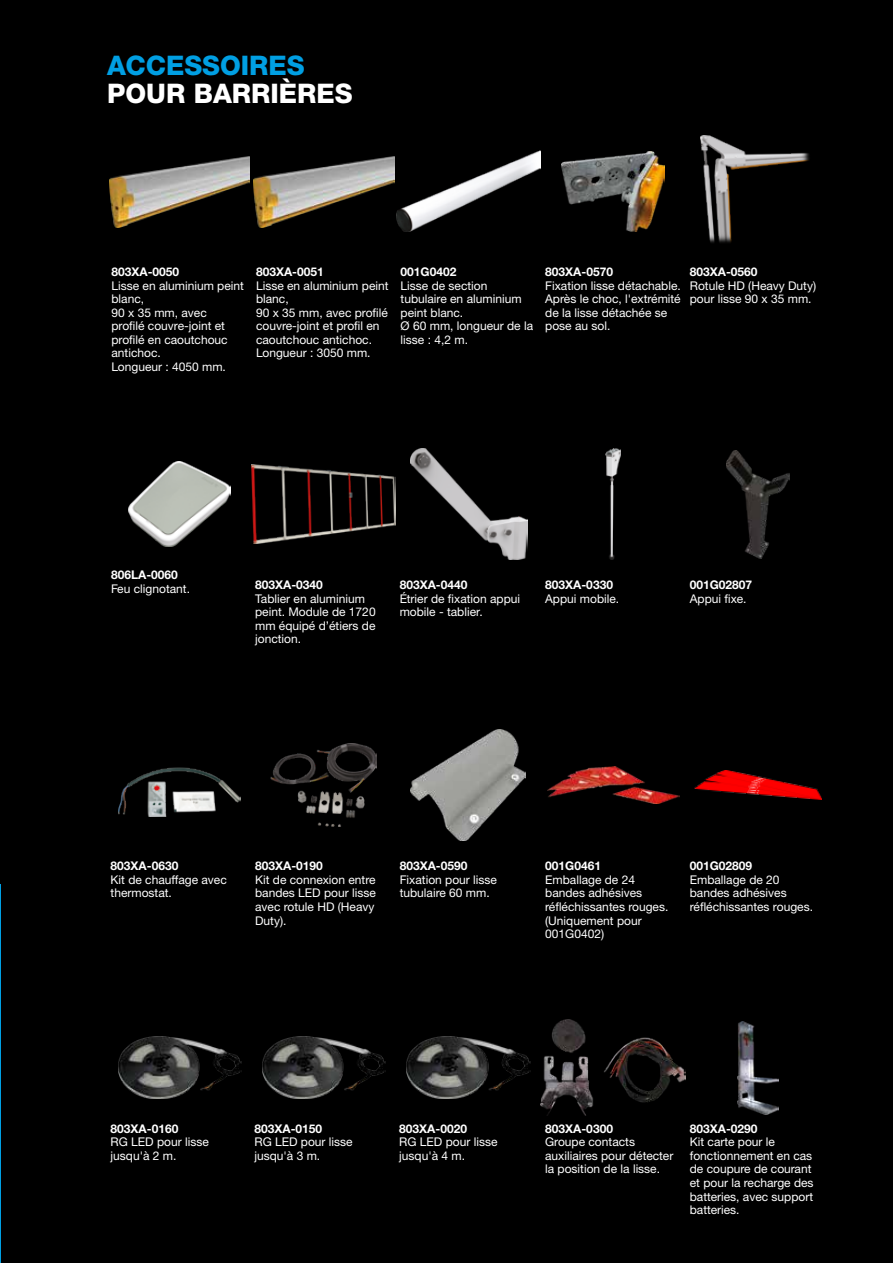
<style>
.page{position:relative;width:893px;height:1263px;background:#000}
.page>*{position:absolute;margin:0;border:0;box-sizing:border-box;transform-origin:0 0}
.t1{font:800 27px "Helvetica Neue LTW1 G";color:#fff}
.t2{font:800 27px "Helvetica Neue LTW1 G";color:#009fe3}
.t3{font:12px/13.5px "Helvetica Neue LTW1 G";color:#fff}
.t4{font:700 12px "Helvetica Neue LTW1 G";color:#fff}
</style>
<div class="page">
<img style="left:109px;top:156px;width:141px;height:72px">
<img style="left:562px;top:151px;width:102px;height:80px">
<img style="left:606px;top:449px;width:15px;height:111px">
<img style="left:254px;top:156px;width:140px;height:72px">
<img style="left:700px;top:136px;width:109px;height:107px">
<img style="left:410px;top:730px;width:115px;height:111px">
<img style="left:396px;top:150px;width:145px;height:82px">
<img style="left:251px;top:465px;width:144px;height:78px">
<img style="left:547px;top:767px;width:132px;height:37px">
<img style="left:695px;top:771px;width:126px;height:28px">
<img style="left:270px;top:743px;width:106px;height:84px">
<img style="left:129px;top:461px;width:102px;height:86px">
<img style="left:119px;top:767px;width:121px;height:50px">
<img style="left:726px;top:450px;width:63px;height:108px">
<img style="left:118px;top:1037px;width:124px;height:61px">
<img style="left:262px;top:1037px;width:123px;height:61px">
<img style="left:407px;top:1037px;width:123px;height:61px">
<img style="left:410px;top:449px;width:117px;height:111px">
<img style="left:541px;top:1019px;width:144px;height:97px">
<img style="left:737px;top:1021px;width:41px;height:93px">
<h1 class="t2" style="left:107px;top:49px;width:199px">ACCESSOIRES</h1>
<h1 class="t1" style="left:107px;top:78px;width:247px">POUR BARRIÈRES</h1>
<p class="t4" style="left:111px;top:265px;width:69px">803XA-0050</p>
<p class="t3" style="left:111px;top:279px;width:134px">Lisse en aluminium peint blanc,<br>90 x 35 mm, avec<br>profilé couvre-joint et profilé en caoutchouc antichoc.<br>Longueur : 4050 mm.</p>
<p class="t4" style="left:256px;top:265px;width:69px">803XA-0051</p>
<p class="t3" style="left:256px;top:279px;width:134px">Lisse en aluminium peint blanc,<br>90 x 35 mm, avec profilé couvre-joint et profil en caoutchouc antichoc.<br>Longueur : 3050 mm.</p>
<p class="t4" style="left:401px;top:265px;width:57px">001G0402</p>
<p class="t3" style="left:401px;top:279px;width:134px">Lisse de section tubulaire en aluminium peint blanc.<br>Ø 60 mm, longueur de la lisse : 4,2 m.</p>
<p class="t4" style="left:545px;top:265px;width:69px">803XA-0570</p>
<p class="t3" style="left:545px;top:279px;width:137px">Fixation lisse détachable.<br>Après le choc, l'extrémité de la lisse détachée se pose au sol.</p>
<p class="t4" style="left:690px;top:265px;width:69px">803XA-0560</p>
<p class="t3" style="left:690px;top:279px;width:128px">Rotule HD (Heavy Duty) pour lisse 90 x 35 mm.</p>
<p class="t4" style="left:111px;top:568px;width:68px">806LA-0060</p>
<p class="t3" style="left:111px;top:582px;width:80px">Feu clignotant.</p>
<p class="t4" style="left:255px;top:578px;width:69px">803XA-0340</p>
<p class="t3" style="left:255px;top:592px;width:122px">Tablier en aluminium peint. Module de 1720 mm équipé d’étiers de jonction.</p>
<p class="t4" style="left:400px;top:578px;width:69px">803XA-0440</p>
<p class="t3" style="left:400px;top:592px;width:122px">Étrier de fixation appui mobile - tablier.</p>
<p class="t4" style="left:545px;top:578px;width:69px">803XA-0330</p>
<p class="t3" style="left:545px;top:592px;width:76px">Appui mobile.</p>
<p class="t4" style="left:690px;top:578px;width:64px">001G02807</p>
<p class="t3" style="left:690px;top:592px;width:58px">Appui fixe.</p>
<p class="t4" style="left:111px;top:859px;width:69px">803XA-0630</p>
<p class="t3" style="left:111px;top:873px;width:118px">Kit de chauffage avec thermostat.</p>
<p class="t4" style="left:255px;top:859px;width:69px">803XA-0190</p>
<p class="t3" style="left:255px;top:873px;width:122px;text-align:justify">Kit de connexion entre bandes LED pour lisse avec rotule HD (Heavy Duty).</p>
<p class="t4" style="left:400px;top:859px;width:69px">803XA-0590</p>
<p class="t3" style="left:400px;top:873px;width:99px">Fixation pour lisse tubulaire 60 mm.</p>
<p class="t4" style="left:545px;top:859px;width:57px">001G0461</p>
<p class="t3" style="left:545px;top:873px;width:125px">Emballage de 24 bandes adhésives réfléchissantes rouges. (Uniquement pour<br>001G0402)</p>
<p class="t4" style="left:690px;top:859px;width:64px">001G02809</p>
<p class="t3" style="left:690px;top:873px;width:125px">Emballage de 20 bandes adhésives réfléchissantes rouges.</p>
<p class="t4" style="left:111px;top:1121px;width:69px">803XA-0160</p>
<p class="t3" style="left:111px;top:1135px;width:100px">RG LED pour lisse jusqu'à 2 m.</p>
<p class="t4" style="left:254px;top:1121px;width:69px">803XA-0150</p>
<p class="t3" style="left:254px;top:1135px;width:100px">RG LED pour lisse jusqu'à 3 m.</p>
<p class="t4" style="left:399px;top:1121px;width:69px">803XA-0020</p>
<p class="t3" style="left:399px;top:1135px;width:100px">RG LED pour lisse jusqu'à 4 m.</p>
<p class="t4" style="left:545px;top:1121px;width:69px">803XA-0300</p>
<p class="t3" style="left:545px;top:1135px;width:130px">Groupe contacts auxiliaires pour détecter la position de la lisse.</p>
<p class="t4" style="left:690px;top:1121px;width:69px">803XA-0290</p>
<p class="t3" style="left:690px;top:1135px;width:125px">Kit carte pour le fonctionnement en cas de coupure de courant et pour la recharge des batteries, avec support batteries.</p>
</div>
